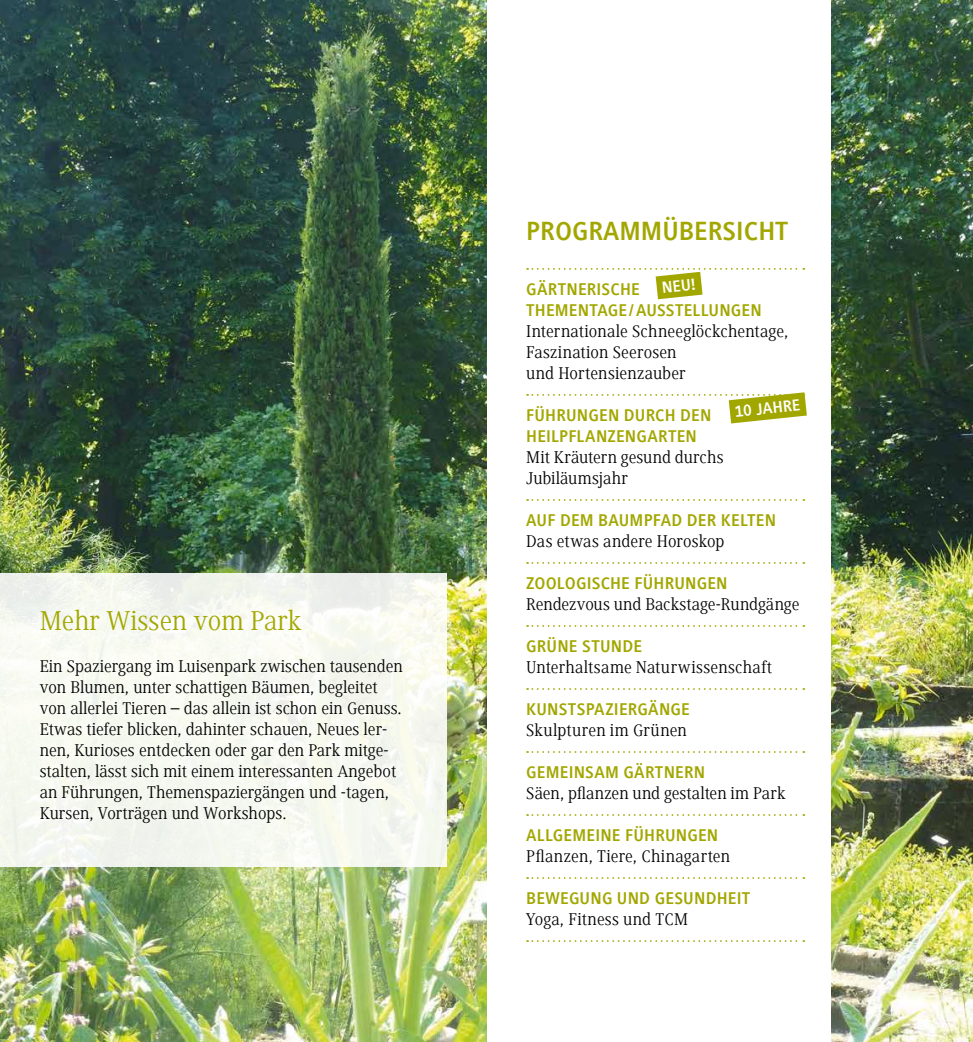
<style>
.page{position:relative;width:973px;height:1042px;background:#fff}
.page>*{position:absolute;margin:0;border:0;box-sizing:border-box;transform-origin:0 0}
.t1{font:28px "Generis Serif Com";color:#a2a700}
.t2{font:700 27.12px "Generis Sans Com";color:#a2a700}
.t3{font:17.5px/21px "Generis Serif Com";color:#000}
.t4{font:700 17.5px/21px "Generis Sans Com";letter-spacing:.01em;color:#a2a700}
.t5{font:700 16.62px "Generis Sans Com";color:#fff}
</style>
<div class="page">
<img style="left:0;top:0;width:486px;height:1042px">
<img style="left:831px;top:0;width:141px;height:1042px">
<div style="left:0;top:573px;width:446px;height:294px;background:#f6f9f0"></div>
<svg style="left:527px;top:499px;width:277px;height:2px"></svg>
<svg style="left:527px;top:562px;width:277px;height:2px"></svg>
<svg style="left:527px;top:625px;width:277px;height:2px"></svg>
<svg style="left:527px;top:688px;width:277px;height:2px"></svg>
<svg style="left:527px;top:751px;width:277px;height:2px"></svg>
<svg style="left:527px;top:814px;width:277px;height:2px"></svg>
<svg style="left:527px;top:877px;width:277px;height:2px"></svg>
<svg style="left:527px;top:940px;width:277px;height:2px"></svg>
<svg style="left:527px;top:392px;width:279px;height:31px"></svg>
<svg style="left:527px;top:268px;width:277px;height:31px"></svg>
<h1 class="t1" style="left:40px;top:605px;width:263px">Mehr Wissen vom Park</h1>
<p class="t3" style="left:40px;top:656px;width:364px">Ein Spaziergang im Luisenpark zwischen tausenden von Blumen, unter schattigen Bäumen, begleitet von allerlei Tieren – das allein ist schon ein Genuss.<br>Etwas tiefer blicken, dahinter schauen, Neues ler&shy;nen, Kurioses entdecken oder gar den Park mitge&shy;stalten, lässt sich mit einem interessanten Angebot an Führungen, Themenspaziergängen und -tagen, Kursen, Vorträgen und Workshops.</p>
<h2 class="t2" style="left:526px;top:216px;width:263px">PROGRAMMÜBERSICHT</h2>
<p class="t4" style="left:526px;top:278px;width:237px">GÄRTNERISCHE<br>THEMENTAGE /AUSSTELLUNGEN</p>
<p class="t3" style="left:526px;top:320px;width:264px">Internationale Schneeglöckchentage,<br>Faszination Seerosen<br>und Hortensienzauber</p>
<p class="t4" style="left:526px;top:404px;width:187px">FÜHRUNGEN DURCH DEN<br>HEILPFLANZENGARTEN</p>
<p class="t3" style="left:526px;top:446px;width:199px">Mit Kräutern gesund durchs<br>Jubiläumsjahr</p>
<p class="t4" style="left:526px;top:509px;width:251px">AUF DEM BAUMPFAD DER KELTEN</p>
<p class="t3" style="left:526px;top:530px;width:200px">Das etwas andere Horoskop</p>
<p class="t4" style="left:526px;top:572px;width:203px">ZOOLOGISCHE FÜHRUNGEN</p>
<p class="t3" style="left:526px;top:593px;width:275px">Rendezvous und Backstage-Rundgänge</p>
<p class="t4" style="left:526px;top:635px;width:117px">GRÜNE STUNDE</p>
<p class="t3" style="left:526px;top:656px;width:247px">Unterhaltsame Naturwissenschaft</p>
<p class="t4" style="left:526px;top:698px;width:165px">KUNSTSPAZIERGÄNGE</p>
<p class="t3" style="left:526px;top:719px;width:162px">Skulpturen im Grünen</p>
<p class="t4" style="left:526px;top:761px;width:180px">GEMEINSAM GÄRTNERN</p>
<p class="t3" style="left:526px;top:782px;width:261px">Säen, pflanzen und gestalten im Park</p>
<p class="t4" style="left:526px;top:824px;width:193px">ALLGEMEINE FÜHRUNGEN</p>
<p class="t3" style="left:526px;top:845px;width:205px">Pflanzen, Tiere, Chinagarten</p>
<p class="t4" style="left:526px;top:887px;width:225px">BEWEGUNG UND GESUNDHEIT</p>
<p class="t3" style="left:526px;top:908px;width:163px">Yoga, Fitness und TCM</p>
<p class="t5" style="left:660px;top:278px;width:35px;rotate:-6deg">NEU!</p>
<p class="t5" style="left:733px;top:402px;width:67px;rotate:-6deg">10 JAHRE</p>
</div>
